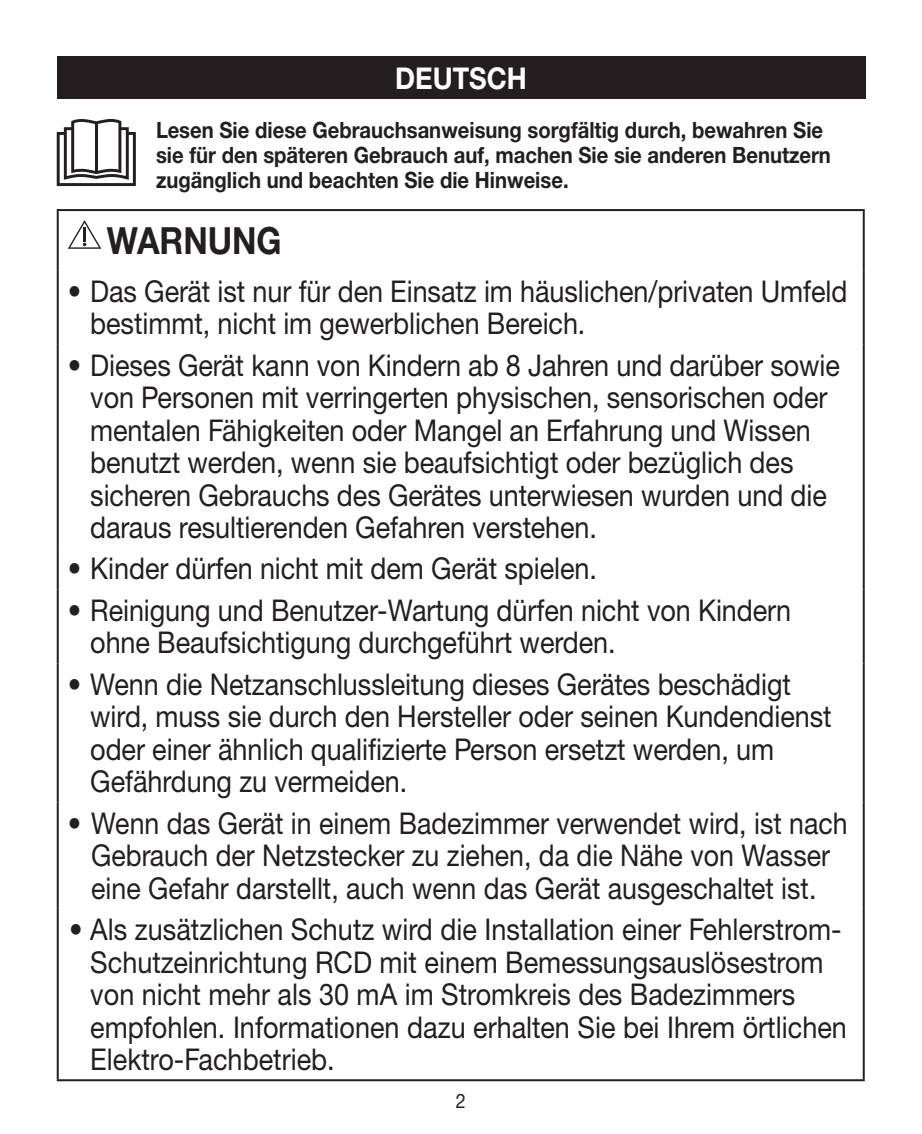
<style>
.page{position:relative;width:922px;height:1134px;background:#fff}
.page>*{position:absolute;margin:0;border:0;box-sizing:border-box;transform-origin:0 0}
.t1{font:700 37.5px "Helvetica Neue LTW1 G";letter-spacing:-.005em;color:#231f20;scale:.88 1}
.t2{font:30px/32.5px "Helvetica Neue LTW1 G";letter-spacing:-.005em;color:#231f20;scale:.9 1}
.t3{font:700 30px "Helvetica Neue LT Pro";color:#fff;scale:.9 1}
.t4{font:700 22.5px/25px "Helvetica Neue LTW1 G";color:#231f20;scale:.9 1}
.t5{font:20px "Helvetica Neue LTW1 G";color:#231f20;scale:.9 1}
</style>
<div class="page">
<div style="left:57px;top:57px;width:808px;height:42px;background:#231f20"></div>
<hr style="left:57px;top:802px;width:2px;height:107px;background:#231f20">
<hr style="left:862px;top:802px;width:2px;height:107px;background:#231f20">
<hr style="left:57px;top:909px;width:2px;height:170px;background:#231f20">
<hr style="left:862px;top:909px;width:2px;height:170px;background:#231f20">
<hr style="left:57px;top:209px;width:807px;height:2px;background:#231f20">
<hr style="left:57px;top:211px;width:2px;height:59px;background:#231f20">
<hr style="left:862px;top:211px;width:2px;height:59px;background:#231f20">
<hr style="left:57px;top:270px;width:2px;height:74px;background:#231f20">
<hr style="left:862px;top:270px;width:2px;height:74px;background:#231f20">
<hr style="left:57px;top:344px;width:2px;height:204px;background:#231f20">
<hr style="left:862px;top:344px;width:2px;height:204px;background:#231f20">
<hr style="left:57px;top:548px;width:2px;height:41px;background:#231f20">
<hr style="left:862px;top:548px;width:2px;height:41px;background:#231f20">
<hr style="left:57px;top:589px;width:2px;height:74px;background:#231f20">
<hr style="left:862px;top:589px;width:2px;height:74px;background:#231f20">
<hr style="left:57px;top:663px;width:2px;height:139px;background:#231f20">
<hr style="left:862px;top:663px;width:2px;height:139px;background:#231f20">
<hr style="left:57px;top:1079px;width:807px;height:2px;background:#231f20">
<svg style="left:68px;top:220px;width:33px;height:29px"></svg>
<svg style="left:57px;top:119px;width:79px;height:67px"></svg>
<hr style="left:95px;top:123px;width:3px;height:50px;background:#231f20">
<p class="t3" style="left:395px;top:59px;width:148px">DEUTSCH</p>
<p class="t4" style="left:156px;top:118px;width:751px">Lesen Sie diese Gebrauchsanweisung sorgfältig durch, bewahren Sie sie für den späteren Gebrauch auf, machen Sie sie anderen Benutzern zugänglich und beachten Sie die Hinweise.</p>
<p class="t1" style="left:107px;top:217px;width:200px">WARNUNG</p>
<p class="t2" style="left:90px;top:274px;width:842px;text-indent:-22px">• Das Gerät ist nur für den Einsatz im häuslichen/privaten Umfeld bestimmt, nicht im gewerblichen Bereich.</p>
<p class="t2" style="left:90px;top:348px;width:834px;text-indent:-22px">• Dieses Gerät kann von Kindern ab 8 Jahren und darüber sowie von Personen mit verringerten physischen, sensorischen oder mentalen Fähigkeiten oder Mangel an Erfahrung und Wissen benutzt werden, wenn sie beaufsichtigt oder bezüglich des sicheren Gebrauchs des Gerätes unterwiesen wurden und die daraus resultierenden Gefahren verstehen.</p>
<p class="t2" style="left:68px;top:552px;width:589px">• Kinder dürfen nicht mit dem Gerät spielen.</p>
<p class="t2" style="left:90px;top:594px;width:780px;text-indent:-22px">• Reinigung und Benutzer-Wartung dürfen nicht von Kindern ohne Beaufsichtigung durchgeführt werden.</p>
<p class="t2" style="left:90px;top:668px;width:825px;text-indent:-22px">• Wenn die Netzanschlussleitung dieses Gerätes beschädigt wird, muss sie durch den Hersteller oder seinen Kundendienst oder einer ähnlich qualifizierte Person ersetzt werden, um Gefährdung zu vermeiden.</p>
<p class="t2" style="left:68px;top:807px;width:867px;text-align:center">• Wenn das Gerät in einem Badezimmer verwendet wird, ist nach<br>Gebrauch der Netzstecker zu ziehen, da die Nähe von Wasser eine Gefahr darstellt, auch wenn das Gerät ausgeschaltet ist.</p>
<p class="t2" style="left:90px;top:913px;width:841px;text-indent:-21px">• Als zusätzlichen Schutz wird die Installation einer Fehlerstrom-Schutzeinrichtung RCD mit einem Bemessungsauslösestrom von nicht mehr als 30 mA im Stromkreis des Badezimmers empfohlen. Informationen dazu erhalten Sie bei Ihrem örtlichen Elektro-Fachbetrieb.</p>
<p class="t5" style="left:456px;top:1089px;width:13px">2</p>
</div>
